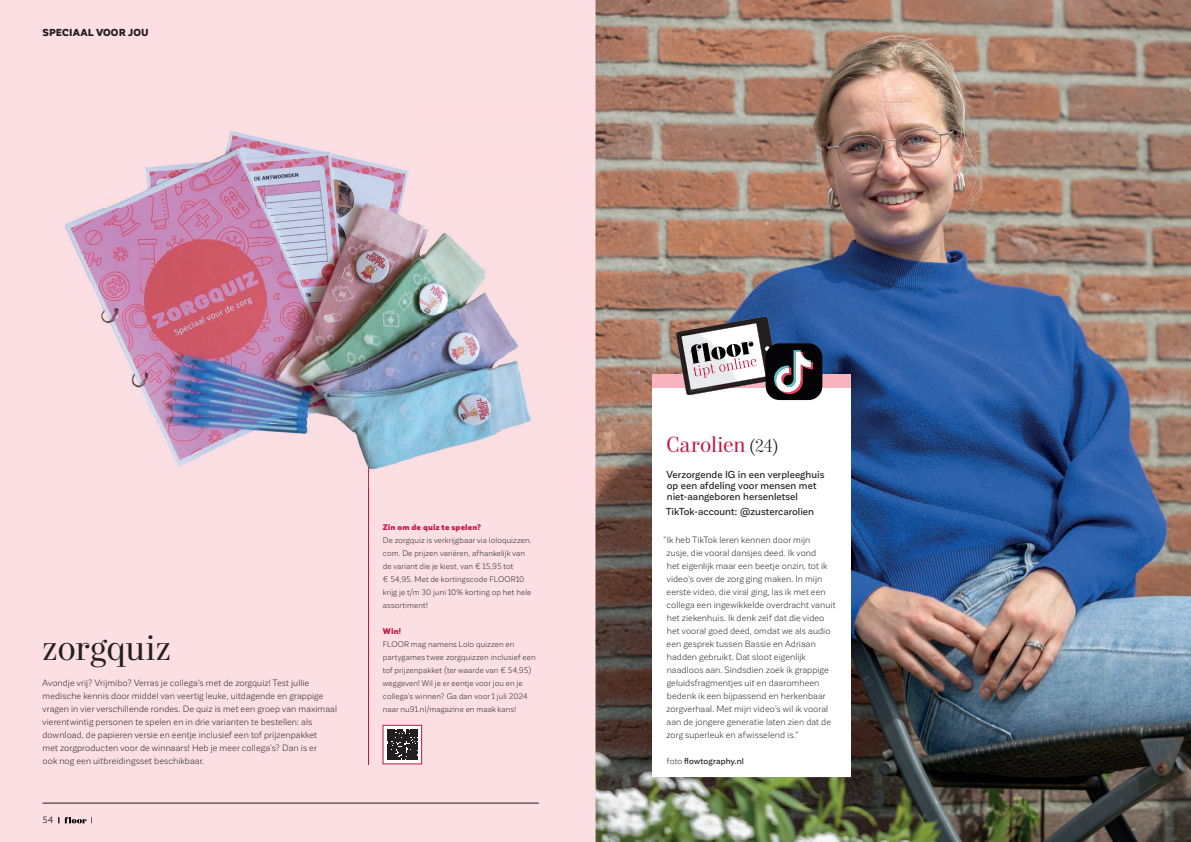
<style>
.page{position:relative;width:1191px;height:842px;background:#fff}
.page>*{position:absolute;margin:0;border:0;box-sizing:border-box;transform-origin:0 0}
.t1{font:36px "Mort Modern 08";letter-spacing:-.015em;color:#231f20}
.t2{font:22px "Mort Modern 08";letter-spacing:-.01em;color:#c41541}
.t3{font:500 10px/11px "Corporative Sans TAB";letter-spacing:.01em;color:#231f20}
.t4{font:900 10px "Corporative Sans TAB";letter-spacing:.01em;color:#231f20}
.t5{font:9px/13px "Corporative Sans TAB";letter-spacing:.01em;color:#231f20}
.t6{font:9px "Corporative Sans TAB";color:#231f20}
.t7{font:500 8.5px "Corporative Sans TAB";letter-spacing:.01em;color:#231f20}
.t8{font:8px/13px "Corporative Sans TAB";letter-spacing:.015em;color:#231f20}
.t9{font:900 8px "Corporative Sans TAB";letter-spacing:.015em;color:#c41541}
.s1{font-family:"Mort Modern 07";font-weight:300;font-size:18px;color:#231f20}
.s2{font-weight:400}
</style>
<div class="page">
<div style="left:0;top:0;width:595px;height:842px;background:#fcdfe3"></div>
<hr style="left:43px;top:803px;width:496px;height:1px;background:#231f20">
<hr style="left:368px;top:348px;width:1px;height:416px;background:#c41541">
<div style="left:383px;top:725px;width:38px;height:39px;background:#fff"></div>
<svg style="left:387px;top:729px;width:30px;height:31px"></svg>
<div style="left:383px;top:725px;width:39px;height:39px;border:1px solid #c41541"></div>
<img style="left:65px;top:130px;width:467px;height:340px">
<img style="left:368px;top:348px;width:1px;height:139px">
<svg style="left:59px;top:817px;width:28px;height:6px"></svg>
<img style="left:595px;top:0;width:596px;height:842px">
<div style="left:652px;top:380px;width:198px;height:397px;background:#fff"></div>
<div style="left:652px;top:374px;width:198px;height:13px;background:#f8b3be"></div>
<div style="left:765px;top:343px;width:57px;height:57px;background:#040406;border-radius:14px"></div>
<svg style="left:676px;top:316px;width:137px;height:80px"></svg>
<p class="t4" style="left:43px;top:27px;width:108px">SPECIAAL VOOR JOU</p>
<h1 class="t1" style="left:43px;top:626px;width:130px">zorgquiz</h1>
<p class="t5" style="left:43px;top:676px;width:296px">Avondje vrij? Vrijmibo? Verras je collega’s met de zorgquiz! Test jullie medische kennis door middel van veertig leuke, uitdagende en grappige vragen in vier verschillende rondes. De quiz is met een groep van maximaal vierentwintig personen te spelen en in drie varianten te bestellen: als download, de papieren versie en eentje inclusief een tof prijzenpakket<br>met zorgproducten voor de winnaars! Heb je meer collega’s? Dan is er<br>ook nog een uitbreidingsset beschikbaar.</p>
<p class="t6" style="left:43px;top:815px;width:12px">54</p>
<p class="t9" style="left:383px;top:523px;width:100px">Zin om de quiz te spelen?</p>
<p class="t8" style="left:383px;top:534px;width:150px">De zorgquiz is verkrijgbaar via loloquizzen. com. De prijzen variëren, afhankelijk van de variant die je kiest, van € 15,95 tot<br>€ 54,95. Met de kortingscode FLOOR10 krijg je t/m 30 juni 10% korting op het hele assortiment!</p>
<p class="t9" style="left:383px;top:627px;width:20px">Win!</p>
<p class="t8" style="left:383px;top:638px;width:154px">FLOOR mag namens Lolo quizzen en partygames twee zorgquizzen inclusief een tof prijzenpakket (ter waarde van € 54,95) weggeven! Wil je er eentje voor jou en je collega’s winnen? Ga dan voor 1 juli 2024 naar nu91.nl/magazine en maak kans!</p>
<h2 class="t2" style="left:666px;top:432px;width:114px">Carolien <span class="s1">(24)</span></h2>
<p class="t3" style="left:666px;top:469px;width:159px">Verzorgende IG in een verpleeghuis op een afdeling voor mensen met niet-aangeboren hersenletsel</p>
<p class="t3" style="left:666px;top:506px;width:149px">TikTok-account: @zustercarolien</p>
<p class="t5" style="left:666px;top:533px;width:171px;text-indent:-3px">“Ik heb TikTok leren kennen door mijn<br>zusje, die vooral dansjes deed. Ik vond<br>het eigenlijk maar een beetje onzin, tot ik video’s over de zorg ging maken. In mijn eerste video, die viral ging, las ik met een collega een ingewikkelde overdracht vanuit het ziekenhuis. Ik denk zelf dat die video het vooral goed deed, omdat we als audio een gesprek tussen Bassie en Adriaan hadden gebruikt. Dat sloot eigenlijk naadloos aan. Sindsdien zoek ik grappige geluidsfragmentjes uit en daaromheen bedenk ik een bijpassend en herkenbaar zorg verhaal. Met mijn video’s wil ik vooral aan de jongere generatie laten zien dat de zorg superleuk en afwisselend is.”</p>
<p class="t7" style="left:667px;top:756px;width:78px"><span class="s2">foto</span> flowtography.nl</p>
</div>
